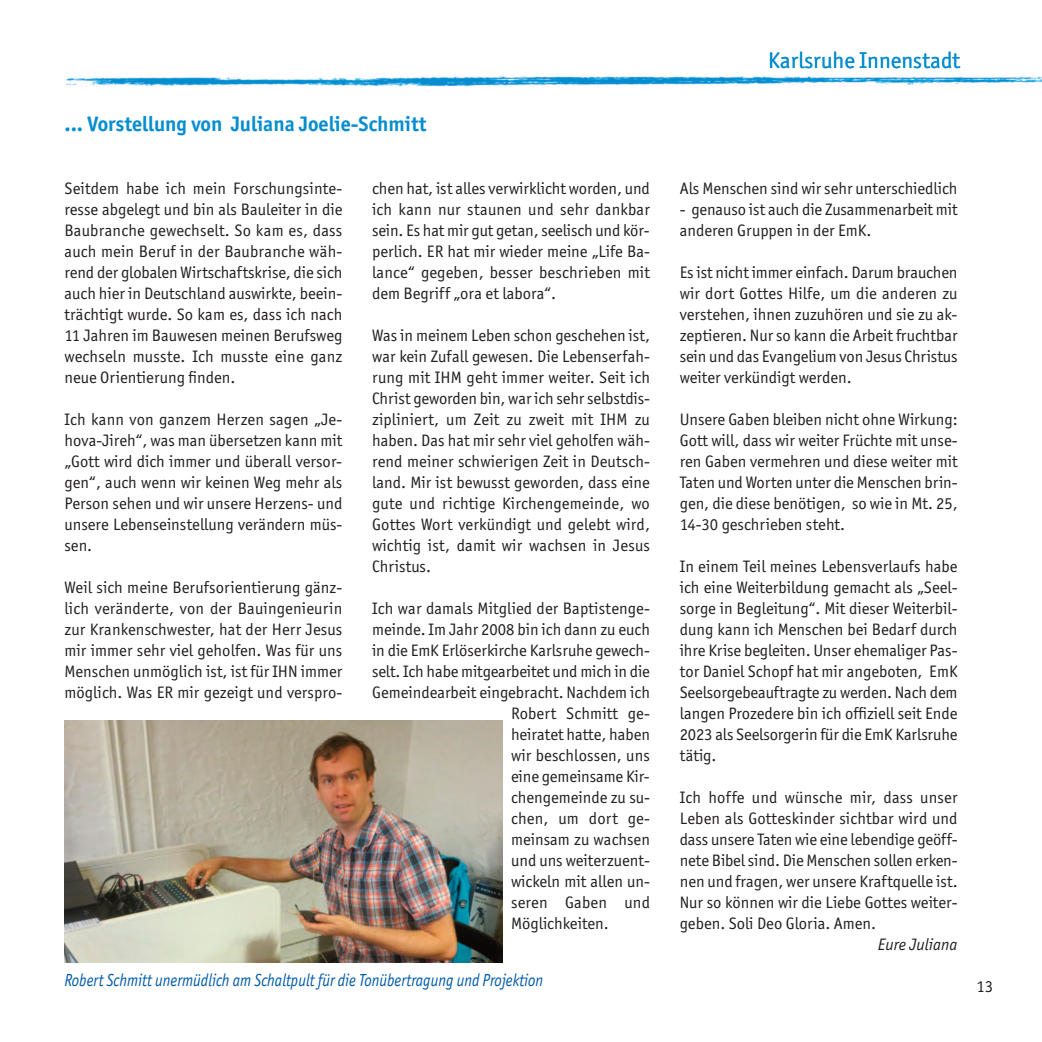
<style>
.page{position:relative;width:1042px;height:1042px;background:#fff}
.page>*{position:absolute;margin:0;border:0;box-sizing:border-box;transform-origin:0 0}
.t1{font:22.75px "Officina Sans ITC Std";color:#048dcf}
.t2{font:700 21px "Officina Sans ITC Std";color:#048dcf}
.t3{font:italic 17.5px "Officina Sans ITC Std";color:#015aaa;scale:.88 1}
.t4{font:16.62px/21px "Officina Sans ITC Std";color:#231f20;text-align:justify}
.t5{font:italic 16.62px "Officina Sans ITC Std";color:#231f20}
</style>
<div class="page">
<img style="left:65px;top:76px;width:977px;height:11px">
<img style="left:64px;top:720px;width:438px;height:242px">
<p class="t2" style="left:64px;top:117px;width:363px">... Vorstellung von Juliana Joelie-Schmitt</p>
<p class="t4" style="left:64px;top:180px;width:279px">Seitdem habe ich mein Forschungsinte&shy;resse abgelegt und bin als Bauleiter in die Baubranche gewechselt. So kam es, dass auch mein Beruf in der Baubranche wäh&shy;rend der globalen Wirtschaftskrise, die sich auch hier in Deutschland auswirkte, beein&shy;trächtigt wurde. So kam es, dass ich nach 11 Jahren im Bauwesen meinen Berufsweg wechseln musste. Ich musste eine ganz neue Orientierung finden.</p>
<p class="t4" style="left:64px;top:411px;width:279px">Ich kann von ganzem Herzen sagen „Je&shy;hova-Jireh“, was man übersetzen kann mit „Gott wird dich immer und überall versor&shy;gen“, auch wenn wir keinen Weg mehr als Person sehen und wir unsere Herzens- und unsere Lebenseinstellung verändern müs&shy;sen.</p>
<p class="t4" style="left:64px;top:579px;width:279px">Weil sich meine Berufsorientierung gänz&shy;lich veränderte, von der Bauingenieurin zur Krankenschwester, hat der Herr Jesus mir immer sehr viel geholfen. Was für uns Menschen unmöglich ist, ist für IHN immer möglich. Was ER mir gezeigt und verspro-</p>
<p class="t4" style="left:372px;top:180px;width:279px">chen hat, ist alles verwirklicht worden, und ich kann nur staunen und sehr dankbar sein. Es hat mir gut getan, seelisch und kör&shy;perlich. ER hat mir wieder meine „Life Ba&shy;lance“ gegeben, besser beschrieben mit dem Begriff „ora et labora“.</p>
<p class="t4" style="left:372px;top:327px;width:279px">Was in meinem Leben schon geschehen ist, war kein Zufall gewesen. Die Lebenserfah&shy;rung mit IHM geht immer weiter. Seit ich Christ geworden bin, war ich sehr selbstdis&shy;zipliniert, um Zeit zu zweit mit IHM zu haben. Das hat mir sehr viel geholfen wäh&shy;rend meiner schwierigen Zeit in Deutsch&shy;land. Mir ist bewusst geworden, dass eine gute und richtige Kirchengemeinde, wo Gottes Wort verkündigt und gelebt wird, wichtig ist, damit wir wachsen in Jesus Christus.</p>
<p class="t4" style="left:372px;top:600px;width:279px">Ich war damals Mitglied der Baptistenge-</p>
<p class="t4" style="left:372px;top:621px;width:279px">meinde. Im Jahr 2008 bin ich dann zu euch</p>
<p class="t4" style="left:372px;top:642px;width:279px">in die EmK Erlöserkirche Karlsruhe gewech-</p>
<p class="t4" style="left:372px;top:663px;width:279px">selt. Ich habe mitgearbeitet und mich in die</p>
<p class="t4" style="left:372px;top:684px;width:279px">Gemeindearbeit eingebracht. Nachdem ich</p>
<p class="t4" style="left:511px;top:705px;width:140px">Robert Schmitt ge-</p>
<p class="t4" style="left:511px;top:726px;width:140px">heiratet hatte, haben</p>
<p class="t4" style="left:511px;top:747px;width:140px">wir beschlossen, uns</p>
<p class="t4" style="left:511px;top:768px;width:140px">eine gemeinsame Kir-</p>
<p class="t4" style="left:511px;top:789px;width:140px">chengemeinde zu su-</p>
<p class="t4" style="left:511px;top:810px;width:140px">chen, um dort ge-</p>
<p class="t4" style="left:511px;top:831px;width:140px">meinsam zu wachsen</p>
<p class="t4" style="left:511px;top:852px;width:140px">und uns weiterzuent-</p>
<p class="t4" style="left:511px;top:873px;width:140px">wickeln mit allen un-</p>
<p class="t4" style="left:511px;top:894px;width:140px">seren Gaben und</p>
<p class="t4" style="left:511px;top:915px;width:99px">Möglichkeiten.</p>
<p class="t3" style="left:64px;top:974px;width:545px">Robert Schmitt unermüdlich am Schaltpult für die Tonübertragung und Projektion</p>
<h1 class="t1" style="left:768px;top:53px;width:193px">Karlsruhe Innenstadt</h1>
<p class="t4" style="left:680px;top:180px;width:279px">Als Menschen sind wir sehr unterschiedlich</p>
<p class="t4" style="left:680px;top:201px;width:279px">- genauso ist auch die Zusammenarbeit mit anderen Gruppen in der EmK.</p>
<p class="t4" style="left:680px;top:264px;width:279px">Es ist nicht immer einfach. Darum brauchen wir dort Gottes Hilfe, um die anderen zu verstehen, ihnen zuzuhören und sie zu ak&shy;zeptieren. Nur so kann die Arbeit fruchtbar sein und das Evangelium von Jesus Christus weiter verkündigt werden.</p>
<p class="t4" style="left:680px;top:411px;width:279px">Unsere Gaben bleiben nicht ohne Wirkung:<br>Gott will, dass wir weiter Früchte mit unse&shy;ren Gaben vermehren und diese weiter mit Taten und Worten unter die Menschen brin&shy;gen, die diese benötigen, so wie in Mt. 25, 14-30 geschrieben steht.</p>
<p class="t4" style="left:680px;top:558px;width:279px">In einem Teil meines Lebensverlaufs habe ich eine Weiterbildung gemacht als „Seel&shy;sorge in Begleitung“. Mit dieser Weiterbil&shy;dung kann ich Menschen bei Bedarf durch ihre Krise begleiten. Unser ehemaliger Pas&shy;tor Daniel Schopf hat mir angeboten, EmK Seelsorgebeauftragte zu werden. Nach dem langen Prozedere bin ich offiziell seit Ende 2023 als Seelsorgerin für die EmK Karlsruhe tätig.</p>
<p class="t4" style="left:680px;top:789px;width:279px">Ich hoffe und wünsche mir, dass unser Leben als Gotteskinder sichtbar wird und dass unsere Taten wie eine lebendige geöff&shy;nete Bibel sind. Die Menschen sollen erken&shy;nen und fragen, wer unsere Kraftquelle ist.<br>Nur so können wir die Liebe Gottes weiter&shy;geben. Soli Deo Gloria. Amen.</p>
<p class="t5" style="left:878px;top:939px;width:81px">Eure Juliana</p>
<p class="t4" style="left:976px;top:978px;width:18px">13</p>
</div>
